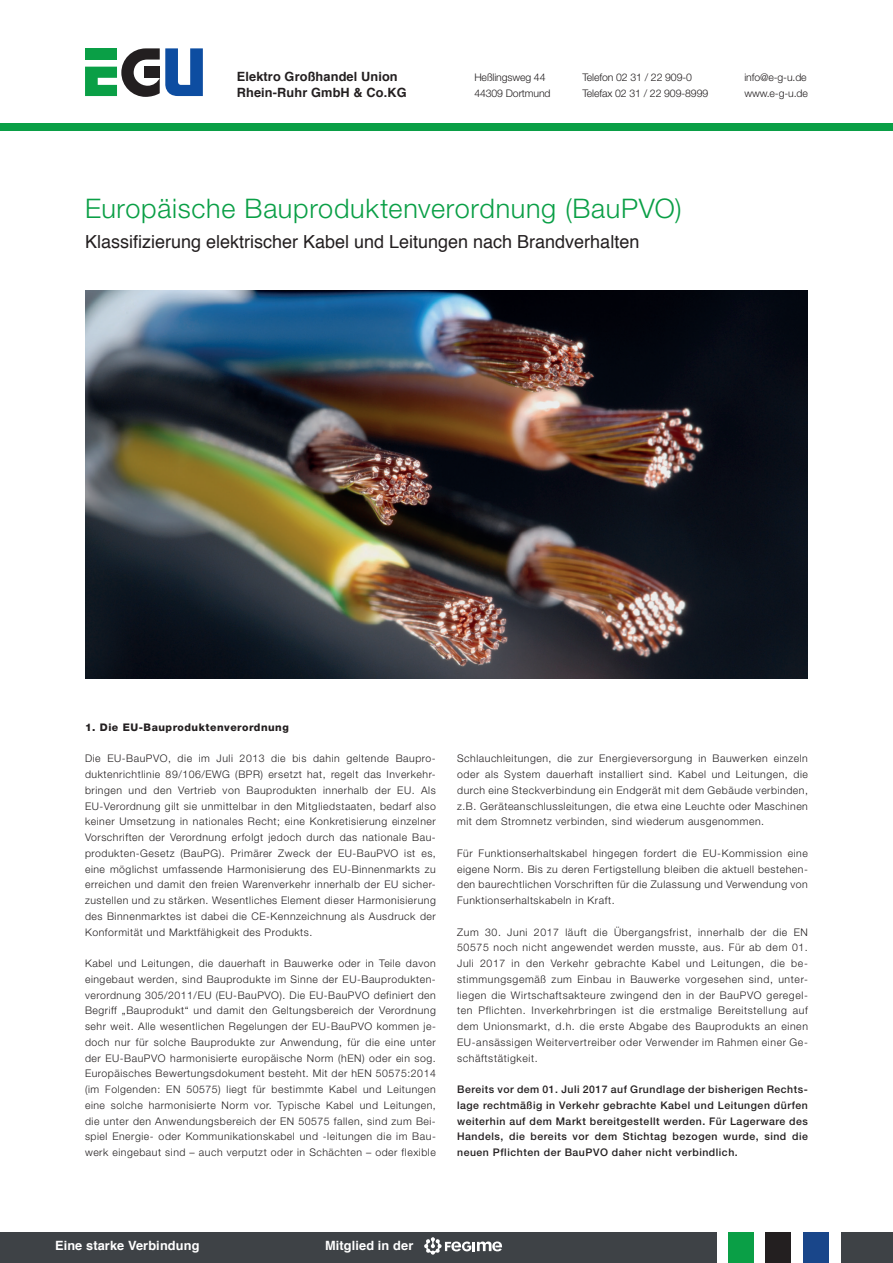
<style>
.page{position:relative;width:893px;height:1263px;background:#fff}
.page>*{position:absolute;margin:0;border:0;box-sizing:border-box;transform-origin:0 0}
.t1{font:300 27px "Helvetica Neue LT Std";letter-spacing:.025em;color:#0a9f46}
.t2{font:18px "Helvetica";color:#231f20}
.t3{font:700 12.75px/15.8px "Helvetica";letter-spacing:.01em;color:#231f20}
.t4{font:700 12.75px "Helvetica";letter-spacing:.01em;color:#fff}
.t5{font:300 10.5px/15.8px "Helvetica Neue LT Std";letter-spacing:.05em;color:#231f20;text-align:justify}
.t6{font:500 10.5px/15.8px "Helvetica Neue LT Std";letter-spacing:.05em;color:#231f20;text-align:justify}
.t7{font:300 10.5px "Helvetica Neue LT Std";letter-spacing:-.01em;color:#231f20}
.t8{font:800 10.5px "Helvetica Neue LT Std";letter-spacing:.05em;color:#231f20}
</style>
<div class="page">
<div style="left:0;top:1232px;width:716px;height:31px;background:#3e4246"></div>
<div style="left:842px;top:1232px;width:51px;height:31px;background:#3e4246"></div>
<div style="left:728px;top:1232px;width:25px;height:31px;background:#0a9f46"></div>
<div style="left:765px;top:1232px;width:26px;height:31px;background:#231f20"></div>
<div style="left:803px;top:1232px;width:25px;height:31px;background:#19468a"></div>
<svg style="left:424px;top:1237px;width:78px;height:18px"></svg>
<img style="left:85px;top:290px;width:723px;height:388px">
<div style="left:0;top:124px;width:893px;height:7px;background:#0a9f46"></div>
<svg style="left:85px;top:48px;width:118px;height:49px"></svg>
<p class="t3" style="left:237px;top:69px;width:171px">Elektro Großhandel Union<br>Rhein-Ruhr GmbH &amp; Co.KG</p>
<p class="t7" style="left:474px;top:71px;width:73px">Heßlingsweg 44</p>
<p class="t7" style="left:582px;top:71px;width:111px">Telefon 02 31 / 22 909-0</p>
<p class="t5" style="left:744px;top:69px;width:64px">info@e-g-u.de</p>
<p class="t7" style="left:474px;top:87px;width:78px">44309 Dortmund</p>
<p class="t7" style="left:582px;top:87px;width:127px">Telefax 02 31 / 22 909-8999</p>
<p class="t5" style="left:744px;top:85px;width:65px">www.e-g-u.de</p>
<h1 class="t1" style="left:85px;top:192px;width:598px">Europäische Bauproduktenverordnung (BauPVO)</h1>
<h2 class="t2" style="left:85px;top:227px;width:556px">Klassifizierung elektrischer Kabel und Leitungen nach Brandverhalten</h2>
<p class="t8" style="left:85px;top:721px;width:205px">1. Die EU-Bauproduktenverordnung</p>
<p class="t5" style="left:85px;top:750px;width:352px">Die EU-BauPVO, die im Juli 2013 die bis dahin geltende Baupro&shy;duktenrichtlinie 89/106/EWG (BPR) ersetzt hat, regelt das Inverkehr&shy;bringen und den Vertrieb von Bauprodukten innerhalb der EU. Als EU-Verordnung gilt sie unmittelbar in den Mitgliedstaaten, bedarf also keiner Umsetzung in nationales Recht; eine Konkretisierung einzelner Vorschriften der Verordnung erfolgt jedoch durch das nationale Bau&shy;produkten-Gesetz (BauPG). Primärer Zweck der EU-BauPVO ist es, eine möglichst umfassende Harmonisierung des EU-Binnenmarkts zu erreichen und damit den freien Warenverkehr innerhalb der EU sicher&shy;zustellen und zu stärken. Wesentliches Element dieser Harmonisierung des Binnenmarktes ist dabei die CE-Kennzeichnung als Ausdruck der Konformität und Marktfähigkeit des Produkts.</p>
<p class="t5" style="left:85px;top:955px;width:352px">Kabel und Leitungen, die dauerhaft in Bauwerke oder in Teile davon eingebaut werden, sind Bauprodukte im Sinne der EU-Bauprodukten&shy;verordnung 305/2011/EU (EU-BauPVO). Die EU-BauPVO definiert den Begriff „Bauprodukt“ und damit den Geltungsbereich der Verordnung sehr weit. Alle wesentlichen Regelungen der EU-BauPVO kommen je&shy;doch nur für solche Bauprodukte zur Anwendung, für die eine unter der EU-BauPVO harmonisierte europäische Norm (hEN) oder ein sog.<br>Europäisches Bewertungsdokument besteht. Mit der hEN 50575:2014 (im Folgenden: EN 50575) liegt für bestimmte Kabel und Leitungen eine solche harmonisierte Norm vor. Typische Kabel und Leitungen, die unter den Anwendungsbereich der EN 50575 fallen, sind zum Bei&shy;spiel Energie- oder Kommunikationskabel und -leitungen die im Bau&shy;werk eingebaut sind – auch verputzt oder in Schächten – oder flexible</p>
<p class="t5" style="left:457px;top:750px;width:352px">Schlauchleitungen, die zur Energieversorgung in Bauwerken einzeln oder als System dauerhaft installiert sind. Kabel und Leitungen, die durch eine Steckverbindung ein Endgerät mit dem Gebäude verbinden, z.B. Geräteanschlussleitungen, die etwa eine Leuchte oder Maschinen mit dem Stromnetz verbinden, sind wiederum ausgenommen.</p>
<p class="t5" style="left:457px;top:845px;width:352px">Für Funktionserhaltskabel hingegen fordert die EU-Kommission eine eigene Norm. Bis zu deren Fertigstellung bleiben die aktuell bestehen&shy;den baurechtlichen Vorschriften für die Zulassung und Verwendung von Funktionserhaltskabeln in Kraft.</p>
<p class="t5" style="left:457px;top:924px;width:352px">Zum 30. Juni 2017 läuft die Übergangsfrist, innerhalb der die EN 50575 noch nicht angewendet werden musste, aus. Für ab dem 01.<br>Juli 2017 in den Verkehr gebrachte Kabel und Leitungen, die be&shy;stimmungsgemäß zum Einbau in Bauwerke vorgesehen sind, unter&shy;liegen die Wirtschaftsakteure zwingend den in der BauPVO geregel&shy;ten Pflichten. Inverkehrbringen ist die erstmalige Bereitstellung auf dem Unionsmarkt, d.h. die erste Abgabe des Bauprodukts an einen EU-ansässigen Weitervertreiber oder Verwender im Rahmen einer Ge&shy;schäftstätigkeit.</p>
<p class="t6" style="left:457px;top:1081px;width:352px">Bereits vor dem 01. Juli 2017 auf Grundlage der bisherigen Rechts&shy;lage rechtmäßig in Verkehr gebrachte Kabel und Leitungen dürfen weiterhin auf dem Markt bereitgestellt werden. Für Lagerware des Handels, die bereits vor dem Stichtag bezogen wurde, sind die neuen Pflichten der BauPVO daher nicht verbindlich.</p>
<p class="t4" style="left:55px;top:1236px;width:146px">Eine starke Verbindung</p>
<p class="t4" style="left:325px;top:1236px;width:90px">Mitglied in der</p>
</div>
